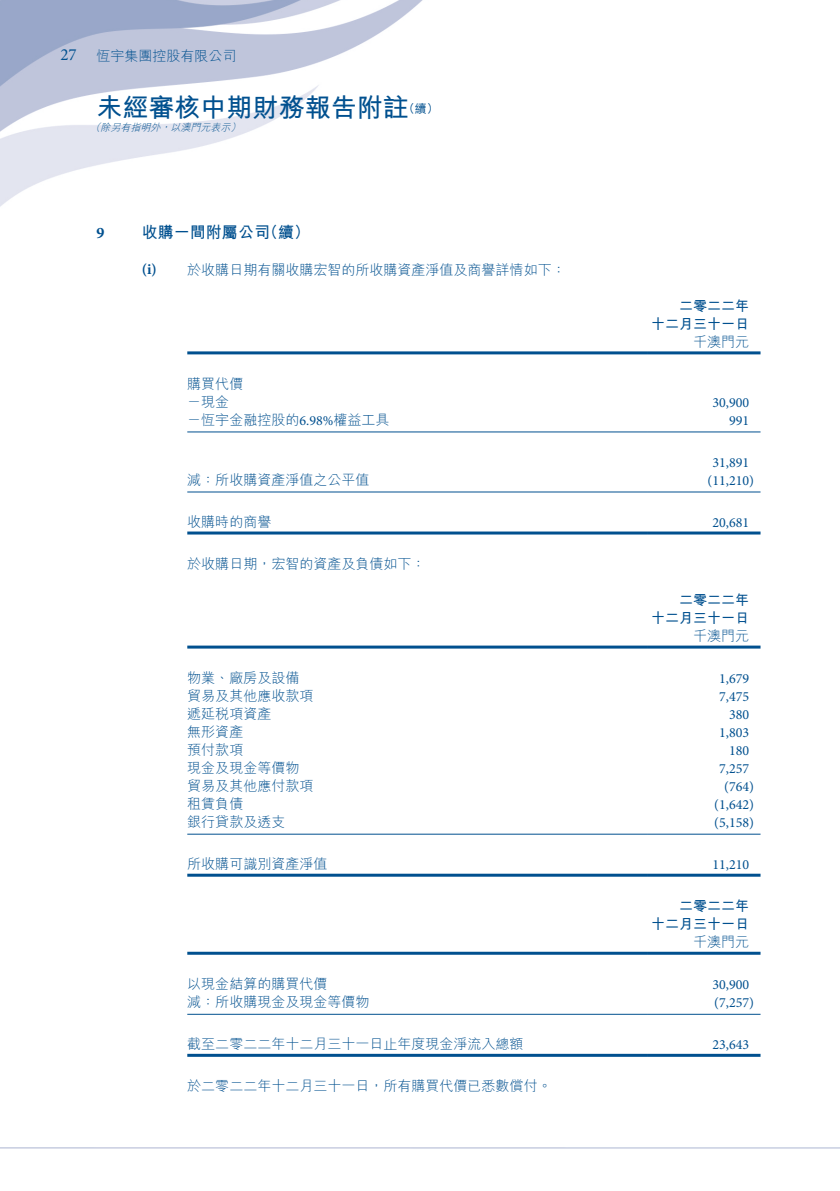
<style>
.page{position:relative;width:840px;height:1191px;background:#fff}
.page>*{position:absolute;margin:0;border:0;box-sizing:border-box;transform-origin:0 0}
.t1{font:700 26px "M Hei HK";color:#00508f}
.t2{font:17px "Minion Pro";color:#00508f}
.t3{font:700 16px "M Hei HK";color:#00508f}
.t4{font:700 16px "Minion Pro";color:#00508f}
.t5{font:700 15px "Minion Pro";color:#00508f}
.t6{font:300 14px "M Hei HK";color:#00508f}
.t7{font:14px/18px "Minion Pro";color:#00508f;text-align:center}
.t8{font:700 14px/18px "M Hei HK";color:#00508f;text-align:right}
.t9{font:500 12px "M Hei HK";color:#00508f}
.t10{font:italic 300 10px "M Hei HK";color:#00508f}
.s1{font-family:"Minion Pro";font-weight:400}
</style>
<div class="page">
<img style="left:0;top:0;width:839px;height:1149px">
<hr style="left:187px;top:351px;width:459px;height:3px;background:#00508f">
<hr style="left:646px;top:351px;width:114px;height:3px;background:#00508f">
<hr style="left:187px;top:431px;width:459px;height:1px;background:#00508f">
<hr style="left:646px;top:431px;width:114px;height:1px;background:#00508f">
<hr style="left:187px;top:491px;width:459px;height:1px;background:#00508f">
<hr style="left:646px;top:491px;width:114px;height:1px;background:#00508f">
<hr style="left:187px;top:531px;width:459px;height:3px;background:#00508f">
<hr style="left:646px;top:531px;width:114px;height:3px;background:#00508f">
<hr style="left:187px;top:645px;width:459px;height:3px;background:#00508f">
<hr style="left:646px;top:645px;width:114px;height:3px;background:#00508f">
<hr style="left:187px;top:833px;width:459px;height:1px;background:#00508f">
<hr style="left:646px;top:833px;width:114px;height:1px;background:#00508f">
<hr style="left:187px;top:873px;width:459px;height:3px;background:#00508f">
<hr style="left:646px;top:873px;width:114px;height:3px;background:#00508f">
<hr style="left:187px;top:951px;width:459px;height:3px;background:#00508f">
<hr style="left:646px;top:951px;width:114px;height:3px;background:#00508f">
<hr style="left:187px;top:1013px;width:459px;height:1px;background:#00508f">
<hr style="left:646px;top:1013px;width:114px;height:1px;background:#00508f">
<hr style="left:187px;top:1053px;width:459px;height:3px;background:#00508f">
<hr style="left:646px;top:1053px;width:114px;height:3px;background:#00508f">
<p class="t2" style="left:60px;top:43px;width:18px">27</p>
<p class="t6" style="left:96px;top:49px;width:141px">恆宇集團控股有限公司</p>
<h1 class="t1" style="left:96px;top:88px;width:313px">未經審核中期財務報告附註</h1>
<p class="t9" style="left:402px;top:100px;width:37px">（續(</p>
<p class="t10" style="left:90px;top:122px;width:14px">（</p>
<p class="t10" style="left:230px;top:122px;width:14px">(</p>
<p class="t10" style="left:170px;top:122px;width:64px">以澳門元表示</p>
<p class="t10" style="left:100px;top:122px;width:64px">除另有指明外</p>
<p class="t10" style="left:160px;top:122px;width:14px">，</p>
<p class="t4" style="left:96px;top:222px;width:9px">9</p>
<p class="t3" style="left:142px;top:221px;width:129px">收購一間附屬公司</p>
<p class="t3" style="left:262px;top:221px;width:49px">（續(</p>
<p class="t5" style="left:142px;top:259px;width:16px">i( )</p>
<p class="t6" style="left:187px;top:262px;width:380px">於收購日期有關收購宏智的所收購資產淨值及商譽詳情如下：</p>
<p class="t6" style="left:187px;top:376px;width:57px">購買代價</p>
<p class="t6" style="left:187px;top:394px;width:43px">－現金</p>
<p class="t6" style="left:187px;top:412px;width:203px">－恆宇金融控股的<span class="s1">6.98%</span>權益工具</p>
<p class="t6" style="left:187px;top:472px;width:183px">減：所收購資產淨值之公平值</p>
<p class="t6" style="left:187px;top:514px;width:85px">收購時的商譽</p>
<p class="t6" style="left:187px;top:556px;width:239px">於收購日期，宏智的資產及負債如下：</p>
<p class="t6" style="left:187px;top:670px;width:113px">物業、廠房及設備</p>
<p class="t6" style="left:187px;top:688px;width:127px">貿易及其他應收款項</p>
<p class="t6" style="left:187px;top:706px;width:85px">遞延稅項資產</p>
<p class="t6" style="left:187px;top:724px;width:57px">無形資產</p>
<p class="t6" style="left:187px;top:742px;width:57px">預付款項</p>
<p class="t6" style="left:187px;top:760px;width:113px">現金及現金等價物</p>
<p class="t6" style="left:187px;top:778px;width:127px">貿易及其他應付款項</p>
<p class="t6" style="left:187px;top:796px;width:57px">租賃負債</p>
<p class="t6" style="left:187px;top:814px;width:99px">銀行貸款及透支</p>
<p class="t6" style="left:187px;top:856px;width:141px">所收購可識別資產淨值</p>
<p class="t6" style="left:187px;top:976px;width:141px">以現金結算的購買代價</p>
<p class="t6" style="left:187px;top:994px;width:183px">減：所收購現金及現金等價物</p>
<p class="t6" style="left:187px;top:1036px;width:337px">截至二零二二年十二月三十一日止年度現金淨流入總額</p>
<p class="t6" style="left:187px;top:1078px;width:365px">於二零二二年十二月三十一日，所有購買代價已悉數償付。</p>
<p class="t8" style="left:650px;top:295px;width:99px">二零二二年<br>十二月三十一日</p>
<p class="t6" style="left:692px;top:334px;width:57px">千澳門元</p>
<p class="t7" style="left:712px;top:393px;width:38px">30,900</p>
<p class="t7" style="left:728px;top:411px;width:22px">991</p>
<p class="t7" style="left:707px;top:453px;width:48px">31,891 )11,210(</p>
<p class="t7" style="left:712px;top:513px;width:38px">20,681</p>
<p class="t8" style="left:650px;top:589px;width:99px">二零二二年<br>十二月三十一日</p>
<p class="t6" style="left:692px;top:628px;width:57px">千澳門元</p>
<p class="t7" style="left:718px;top:669px;width:32px">1,679</p>
<p class="t7" style="left:718px;top:687px;width:32px">7,475</p>
<p class="t7" style="left:728px;top:705px;width:22px">380</p>
<p class="t7" style="left:718px;top:723px;width:32px">1,803</p>
<p class="t7" style="left:728px;top:741px;width:22px">180</p>
<p class="t7" style="left:718px;top:759px;width:32px">7,257</p>
<p class="t7" style="left:723px;top:777px;width:31px">)764(</p>
<p class="t7" style="left:713px;top:795px;width:41px">)1,642(</p>
<p class="t7" style="left:713px;top:813px;width:41px">)5,158(</p>
<p class="t7" style="left:712px;top:855px;width:38px">11,210</p>
<p class="t8" style="left:650px;top:895px;width:99px">二零二二年<br>十二月三十一日</p>
<p class="t6" style="left:692px;top:934px;width:57px">千澳門元</p>
<p class="t7" style="left:712px;top:975px;width:38px">30,900</p>
<p class="t7" style="left:713px;top:993px;width:41px">)7,257(</p>
<p class="t7" style="left:712px;top:1035px;width:38px">23,643</p>
</div>
